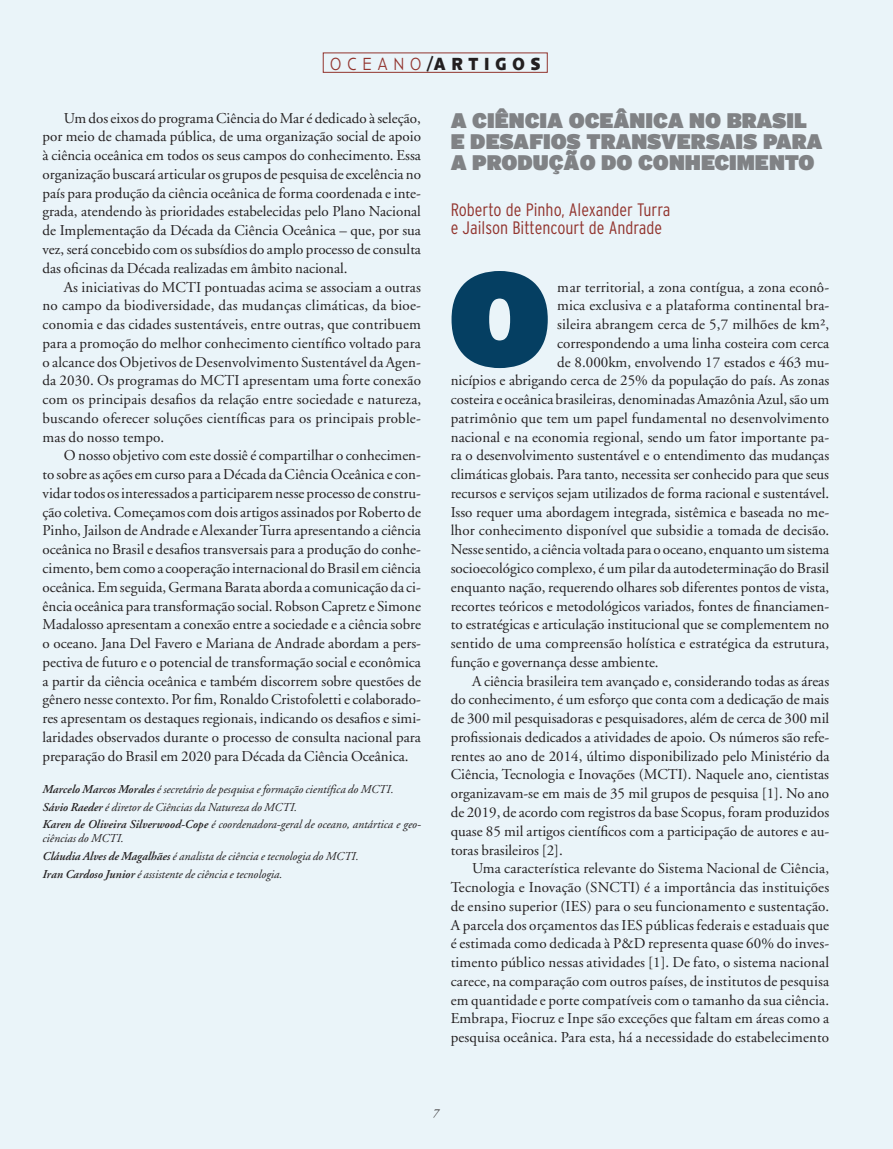
<style>
.page{position:relative;width:893px;height:1149px;background:#fff}
.page>*{position:absolute;margin:0;border:0;box-sizing:border-box;transform-origin:0 0}
.t1{font:900 134.4px "Interstate";color:#053f62}
.t2{font:900 21px/21px "Interstate";color:#808285}
.t3{font:300 condensed 18px/18px "Interstate";color:#92342e}
.t4{font:700 18px "Anisette Petite";letter-spacing:.415em;color:#231f20;scale:.9 1}
.t5{font:15px/18.8px "Adobe Garamond";color:#231f20;text-align:justify}
.t6{font:italic 12px/17.7px "Adobe Garamond";color:#231f20}
.s1{font-weight:300;color:#92342e}
.s2{font-weight:600}
</style>
<div class="page">
<div style="left:0;top:0;width:893px;height:1148px;background:#eaf4f9"></div>
<div style="left:323px;top:52px;width:225px;height:21px;border:1px solid #92342e"></div>
<p class="t4" style="left:330px;top:53px;width:235px"><span class="s1">OCEANO</span>/ARTIGOS</p>
<p class="t5" style="left:43px;top:109px;width:380px;text-indent:21px">Um dos eixos do programa Ciência do Mar é dedicado à seleção, por meio de chamada pública, de uma organização social de apoio à ciência oceânica em todos os seus campos do conhecimento. Essa organização buscará articular os grupos de pesquisa de excelência no país para produção da ciência oceânica de forma coordenada e inte&shy;grada, atendendo às prioridades estabelecidas pelo Plano Nacional de Implementação da Década da Ciência Oceânica – que, por sua vez, será concebido com os subsídios do amplo processo de consulta das oficinas da Década realizadas em âmbito nacional.</p>
<p class="t5" style="left:43px;top:278px;width:380px;text-indent:21px">As iniciativas do MCTI pontuadas acima se associam a outras no campo da biodiversidade, das mudanças climáticas, da bioe&shy;conomia e das cidades sustentáveis, entre outras, que contribuem para a promoção do melhor conhecimento científico voltado para o alcance dos Objetivos de Desenvolvimento Sustentável da Agen&shy;da 2030. Os programas do MCTI apresentam uma forte conexão com os principais desafios da relação entre sociedade e natureza, buscando oferecer soluções científicas para os principais proble&shy;mas do nosso tempo.</p>
<p class="t5" style="left:43px;top:446px;width:380px;text-indent:21px">O nosso objetivo com este dossiê é compartilhar o conhecimen&shy;to sobre as ações em curso para a Década da Ciência Oceânica e con&shy;vidar todos os interessados a participarem nesse processo de constru&shy;ção coletiva. Começamos com dois artigos assinados por Roberto de Pinho, Jailson de Andrade e Alexander Turra apresentando a ciência oceânica no Brasil e desafios transversais para a produção do conhe&shy;cimento, bem como a cooperação internacional do Brasil em ciência oceânica. Em seguida, Germana Barata aborda a comunicação da ci&shy;ência oceânica para transformação social. Robson Capretz e Simone Madalosso apresentam a conexão entre a sociedade e a ciência sobre o oceano. Jana Del Favero e Mariana de Andrade abordam a pers&shy;pectiva de futuro e o potencial de transformação social e econômica a partir da ciência oceânica e também discorrem sobre questões de gênero nesse contexto. Por fim, Ronaldo Cristofoletti e colaborado&shy;res apresentam os destaques regionais, indicando os desafios e simi&shy;laridades observados durante o processo de consulta nacional para preparação do Brasil em 2020 para Década da Ciência Oceânica.</p>
<p class="t6" style="left:43px;top:780px;width:380px"><span class="s2">Marcelo Marcos Morales</span> é secretário de pesquisa e formação científica do MCTI.<br><span class="s2">Sávio Raeder</span> é diretor de Ciências da Natureza do MCTI.<br><span class="s2">Karen de Oliveira Silverwood-Cope</span> é coordenadora-geral de oceano, antártica e geo-</p>
<p class="t6" style="left:43px;top:829px;width:318px">ciências do MCTI.<br><span class="s2">Cláudia Alves de Magalhães</span> é analista de ciência e tecnologia do MCTI.<br><span class="s2">Iran Cardoso Junior</span> é assistente de ciência e tecnologia.</p>
<h2 class="t2" style="left:451px;top:109px;width:373px">A CIÊNCIA OCEÂNICA NO BRASIL<br>E DESAFIOS TRANSVERSAIS PARA<br>A PRODUÇÃO DO CONHECIMENTO</h2>
<p class="t3" style="left:451px;top:200px;width:221px">Roberto de Pinho, Alexander Turra e Jailson Bittencourt de Andrade</p>
<h1 class="t1" style="left:448px;top:235px;width:104px">O</h1>
<p class="t5" style="left:557px;top:278px;width:273px">mar territorial, a zona contígua, a zona econô-</p>
<p class="t5" style="left:557px;top:296px;width:274px">mica exclusiva e a plataforma continental bra-</p>
<p class="t5" style="left:557px;top:315px;width:274px">sileira abrangem cerca de 5,7 milhões de km²,</p>
<p class="t5" style="left:557px;top:334px;width:274px">correspondendo a uma linha costeira com cerca</p>
<p class="t5" style="left:557px;top:353px;width:274px">de 8.000km, envolvendo 17 estados e 463 mu-</p>
<p class="t5" style="left:451px;top:371px;width:380px">nicípios e abrigando cerca de 25% da população do país. As zonas</p>
<p class="t5" style="left:451px;top:390px;width:380px">costeira e oceânica brasileiras, denominadas Amazônia Azul, são um</p>
<p class="t5" style="left:451px;top:409px;width:380px">patrimônio que tem um papel fundamental no desenvolvimento</p>
<p class="t5" style="left:451px;top:428px;width:380px">nacional e na economia regional, sendo um fator importante pa-</p>
<p class="t5" style="left:451px;top:446px;width:380px">ra o desenvolvimento sustentável e o entendimento das mudanças</p>
<p class="t5" style="left:451px;top:465px;width:380px">climáticas globais. Para tanto, necessita ser conhecido para que seus</p>
<p class="t5" style="left:451px;top:484px;width:380px">recursos e serviços sejam utilizados de forma racional e sustentável.</p>
<p class="t5" style="left:451px;top:503px;width:380px">Isso requer uma abordagem integrada, sistêmica e baseada no me-</p>
<p class="t5" style="left:451px;top:521px;width:380px">lhor conhecimento disponível que subsidie a tomada de decisão.</p>
<p class="t5" style="left:451px;top:540px;width:380px">Nesse sentido, a ciência voltada para o oceano, enquanto um sistema</p>
<p class="t5" style="left:451px;top:559px;width:380px">socioecológico complexo, é um pilar da autodeterminação do Brasil</p>
<p class="t5" style="left:451px;top:578px;width:380px">enquanto nação, requerendo olhares sob diferentes pontos de vista,</p>
<p class="t5" style="left:451px;top:596px;width:380px">recortes teóricos e metodológicos variados, fontes de financiamen-</p>
<p class="t5" style="left:451px;top:615px;width:380px">to estratégicas e articulação institucional que se complementem no</p>
<p class="t5" style="left:451px;top:634px;width:380px">sentido de uma compreensão holística e estratégica da estrutura,</p>
<p class="t5" style="left:451px;top:653px;width:209px">função e governança desse ambiente.</p>
<p class="t5" style="left:472px;top:671px;width:359px">A ciência brasileira tem avançado e, considerando todas as áreas</p>
<p class="t5" style="left:451px;top:690px;width:380px">do conhecimento, é um esforço que conta com a dedicação de mais</p>
<p class="t5" style="left:451px;top:709px;width:380px">de 300 mil pesquisadoras e pesquisadores, além de cerca de 300 mil</p>
<p class="t5" style="left:451px;top:728px;width:380px">profissionais dedicados a atividades de apoio. Os números são refe-</p>
<p class="t5" style="left:451px;top:746px;width:380px">rentes ao ano de 2014, último disponibilizado pelo Ministério da</p>
<p class="t5" style="left:451px;top:765px;width:380px">Ciência, Tecnologia e Inovações (MCTI). Naquele ano, cientistas</p>
<p class="t5" style="left:451px;top:784px;width:380px">organizavam-se em mais de 35 mil grupos de pesquisa [1]. No ano</p>
<p class="t5" style="left:451px;top:803px;width:380px">de 2019, de acordo com registros da base Scopus, foram produzidos</p>
<p class="t5" style="left:451px;top:821px;width:380px">quase 85 mil artigos científicos com a participação de autores e au-</p>
<p class="t5" style="left:451px;top:840px;width:114px">toras brasileiros [2].</p>
<p class="t5" style="left:472px;top:859px;width:359px">Uma característica relevante do Sistema Nacional de Ciência,</p>
<p class="t5" style="left:451px;top:878px;width:380px">Tecnologia e Inovação (SNCTI) é a importância das instituições</p>
<p class="t5" style="left:451px;top:896px;width:380px">de ensino superior (IES) para o seu funcionamento e sustentação.</p>
<p class="t5" style="left:451px;top:915px;width:380px">A parcela dos orçamentos das IES públicas federais e estaduais que</p>
<p class="t5" style="left:451px;top:934px;width:380px">é estimada como dedicada à P&amp;D representa quase 60% do inves-</p>
<p class="t5" style="left:451px;top:953px;width:380px">timento público nessas atividades [1]. De fato, o sistema nacional</p>
<p class="t5" style="left:451px;top:971px;width:380px">carece, na comparação com outros países, de institutos de pesquisa</p>
<p class="t5" style="left:451px;top:990px;width:380px">em quantidade e porte compatíveis com o tamanho da sua ciência.</p>
<p class="t5" style="left:451px;top:1009px;width:380px">Embrapa, Fiocruz e Inpe são exceções que faltam em áreas como a</p>
<p class="t5" style="left:451px;top:1028px;width:380px">pesquisa oceânica. Para esta, há a necessidade do estabelecimento</p>
<p class="t6" style="left:433px;top:1104px;width:7px">7</p>
</div>
